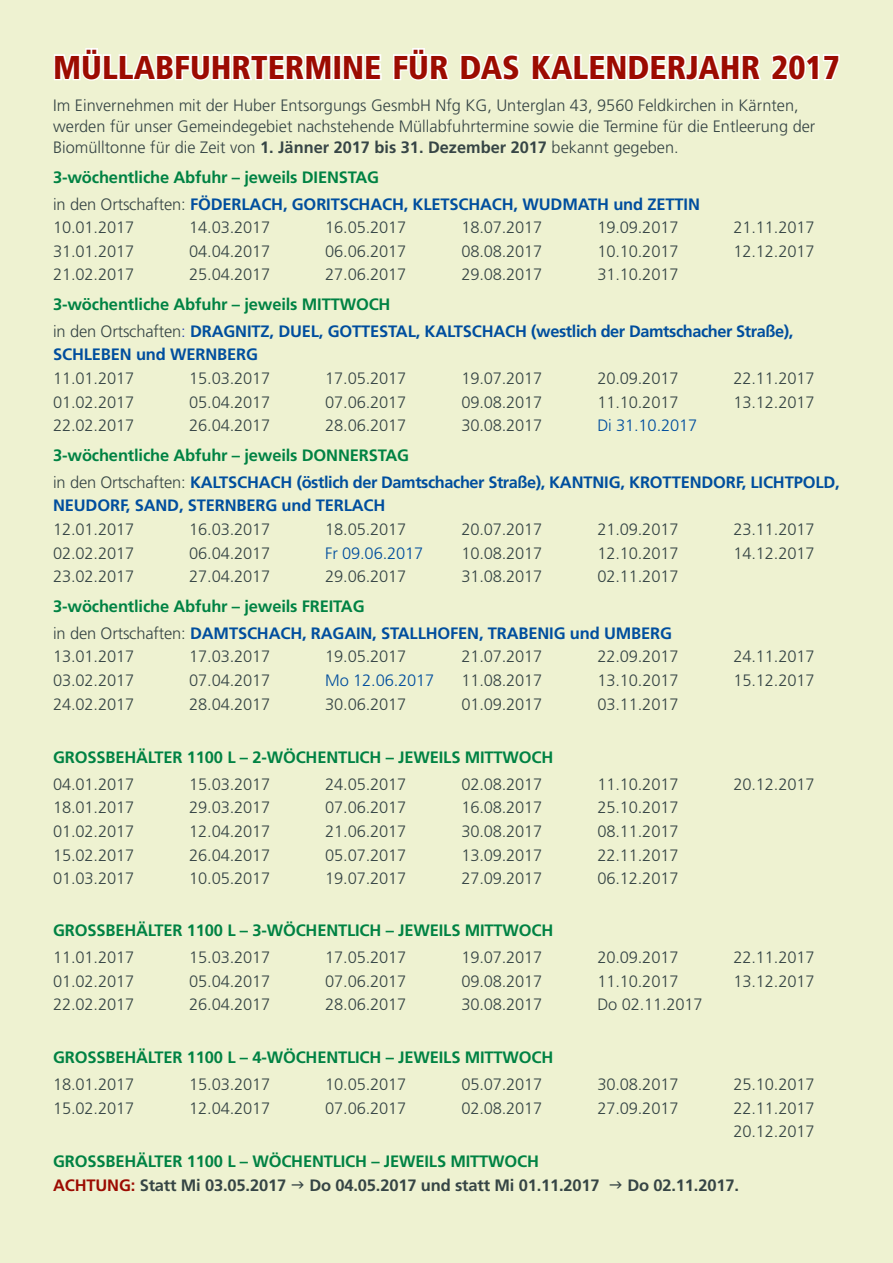
<style>
.page{position:relative;width:893px;height:1263px;background:#eef2d1}
.page>*{position:absolute;margin:0;border:0;box-sizing:border-box;transform-origin:0 0}
.t1{font:900 condensed 33px "Frutiger";color:#9c0b01}
.t2{font:300 16.5px/21px "Frutiger";letter-spacing:-.01em;color:#364545}
.t3{font:700 16.5px/26.7px "Frutiger";letter-spacing:-.01em;color:#004e9e}
.t4{font:700 16.5px/23.7px "Frutiger";letter-spacing:-.01em;color:#008243}
.t5{font:700 16.5px "Frutiger";letter-spacing:-.01em;color:#364545}
.t6{font:300 16.5px "Frutiger";letter-spacing:-.01em;color:#004e9e}
.s1{font-weight:700}
.s2{color:#008243}
.s3{font-weight:300;color:#364545}
.s4{font-weight:300;color:#263eb3}
.s5{color:#9c0b01}
.s6{color:#364545}
</style>
<div class="page">
<svg style="left:54px;top:48px;width:278px;height:33px"></svg>
<div style="left:333px;top:54px;width:9px;height:26px;border:3px solid #fff"></div>
<svg style="left:341px;top:54px;width:41px;height:27px"></svg>
<svg style="left:393px;top:48px;width:57px;height:33px"></svg>
<svg style="left:460px;top:54px;width:60px;height:27px"></svg>
<svg style="left:531px;top:54px;width:309px;height:27px"></svg>
<h1 class="t1" style="left:53px;top:47px;width:788px">MÜLLABFUHRTERMINE FÜR DAS KALENDERJAHR 2017</h1>
<p class="t2" style="left:53px;top:95px;width:764px">Im Einvernehmen mit der Huber Entsorgungs GesmbH Nfg KG, Unterglan 43, 9560 Feldkirchen in Kärnten, werden für unser Gemeindegebiet nachstehende Müllabfuhrtermine sowie die Termine für die Entleerung der<br>Biomülltonne für die Zeit von <span class="s1">1. Jänner 2017 bis 31. Dezember 2017</span> bekannt gegeben.</p>
<p class="t3" style="left:53px;top:164px;width:648px"><span class="s2">3-wöchentliche Abfuhr – jeweils DIENSTAG<br></span><span class="s3">in den Ortschaften:</span> FÖDERLACH, GORITSCHACH, KLETSCHACH, WUDMATH und ZETTIN</p>
<p class="t2" style="left:53px;top:217px;width:83px">10.01.2017</p>
<p class="t2" style="left:189px;top:217px;width:83px">14.03.2017</p>
<p class="t2" style="left:325px;top:217px;width:83px">16.05.2017</p>
<p class="t2" style="left:461px;top:217px;width:83px">18.07.2017</p>
<p class="t2" style="left:597px;top:217px;width:83px">19.09.2017</p>
<p class="t2" style="left:733px;top:217px;width:83px">21.11.2017</p>
<p class="t2" style="left:53px;top:241px;width:83px">31.01.2017</p>
<p class="t2" style="left:189px;top:241px;width:83px">04.04.2017</p>
<p class="t2" style="left:325px;top:241px;width:83px">06.06.2017</p>
<p class="t2" style="left:461px;top:241px;width:83px">08.08.2017</p>
<p class="t2" style="left:597px;top:241px;width:83px">10.10.2017</p>
<p class="t2" style="left:733px;top:241px;width:83px">12.12.2017</p>
<p class="t2" style="left:53px;top:264px;width:83px">21.02.2017</p>
<p class="t2" style="left:189px;top:264px;width:83px">25.04.2017</p>
<p class="t2" style="left:325px;top:264px;width:83px">27.06.2017</p>
<p class="t2" style="left:461px;top:264px;width:83px">29.08.2017</p>
<p class="t2" style="left:597px;top:264px;width:83px">31.10.2017</p>
<p class="t3" style="left:53px;top:291px;width:742px"><span class="s2">3-wöchentliche Abfuhr – jeweils MITTWOCH<br></span><span class="s3">in den Ortschaften</span><span class="s4">:</span> DRAGNITZ, DUEL, GOTTESTAL, KALTSCHACH (westlich der Damtschacher Straße),</p>
<p class="t3" style="left:53px;top:341px;width:206px">SCHLEBEN und WERNBERG</p>
<p class="t2" style="left:53px;top:368px;width:83px">11.01.2017</p>
<p class="t2" style="left:189px;top:368px;width:83px">15.03.2017</p>
<p class="t2" style="left:325px;top:368px;width:83px">17.05.2017</p>
<p class="t2" style="left:461px;top:368px;width:83px">19.07.2017</p>
<p class="t2" style="left:597px;top:368px;width:83px">20.09.2017</p>
<p class="t2" style="left:733px;top:368px;width:83px">22.11.2017</p>
<p class="t2" style="left:53px;top:391px;width:83px">01.02.2017</p>
<p class="t2" style="left:189px;top:391px;width:83px">05.04.2017</p>
<p class="t2" style="left:325px;top:391px;width:83px">07.06.2017</p>
<p class="t2" style="left:461px;top:391px;width:83px">09.08.2017</p>
<p class="t2" style="left:597px;top:391px;width:83px">11.10.2017</p>
<p class="t2" style="left:733px;top:391px;width:83px">13.12.2017</p>
<p class="t2" style="left:53px;top:415px;width:83px">22.02.2017</p>
<p class="t2" style="left:189px;top:415px;width:83px">26.04.2017</p>
<p class="t2" style="left:325px;top:415px;width:83px">28.06.2017</p>
<p class="t2" style="left:461px;top:415px;width:83px">30.08.2017</p>
<p class="t6" style="left:597px;top:416px;width:101px">Di 31.10.2017</p>
<p class="t3" style="left:53px;top:442px;width:788px"><span class="s2">3-wöchentliche Abfuhr – jeweils DONNERSTAG<br></span><span class="s3">in den Ortschaften:</span> KALTSCHACH (östlich der Damtschacher Straße), KANTNIG, KROTTENDORF, LICHTPOLD,</p>
<p class="t3" style="left:53px;top:492px;width:334px">NEUDORF, SAND, STERNBERG und TERLACH</p>
<p class="t2" style="left:53px;top:519px;width:83px">12.01.2017</p>
<p class="t2" style="left:189px;top:519px;width:83px">16.03.2017</p>
<p class="t2" style="left:325px;top:519px;width:83px">18.05.2017</p>
<p class="t2" style="left:461px;top:519px;width:83px">20.07.2017</p>
<p class="t2" style="left:597px;top:519px;width:83px">21.09.2017</p>
<p class="t2" style="left:733px;top:519px;width:83px">23.11.2017</p>
<p class="t2" style="left:53px;top:542px;width:83px">02.02.2017</p>
<p class="t2" style="left:189px;top:542px;width:83px">06.04.2017</p>
<p class="t6" style="left:325px;top:544px;width:99px">Fr 09.06.2017</p>
<p class="t2" style="left:461px;top:542px;width:83px">10.08.2017</p>
<p class="t2" style="left:597px;top:542px;width:83px">12.10.2017</p>
<p class="t2" style="left:733px;top:542px;width:83px">14.12.2017</p>
<p class="t2" style="left:53px;top:566px;width:83px">23.02.2017</p>
<p class="t2" style="left:189px;top:566px;width:83px">27.04.2017</p>
<p class="t2" style="left:325px;top:566px;width:83px">29.06.2017</p>
<p class="t2" style="left:461px;top:566px;width:83px">31.08.2017</p>
<p class="t2" style="left:597px;top:566px;width:83px">02.11.2017</p>
<p class="t3" style="left:53px;top:593px;width:620px"><span class="s2">3-wöchentliche Abfuhr – jeweils FREITAG<br></span><span class="s3">in den Ortschaften:</span> DAMTSCHACH, RAGAIN, STALLHOFEN, TRABENIG und UMBERG</p>
<p class="t2" style="left:53px;top:646px;width:83px">13.01.2017</p>
<p class="t2" style="left:189px;top:646px;width:83px">17.03.2017</p>
<p class="t2" style="left:325px;top:646px;width:83px">19.05.2017</p>
<p class="t2" style="left:461px;top:646px;width:83px">21.07.2017</p>
<p class="t2" style="left:597px;top:646px;width:83px">22.09.2017</p>
<p class="t2" style="left:733px;top:646px;width:83px">24.11.2017</p>
<p class="t2" style="left:53px;top:670px;width:83px">03.02.2017</p>
<p class="t2" style="left:189px;top:670px;width:83px">07.04.2017</p>
<p class="t6" style="left:325px;top:671px;width:111px">Mo 12.06.2017</p>
<p class="t2" style="left:461px;top:670px;width:83px">11.08.2017</p>
<p class="t2" style="left:597px;top:670px;width:83px">13.10.2017</p>
<p class="t2" style="left:733px;top:670px;width:83px">15.12.2017</p>
<p class="t2" style="left:53px;top:693px;width:83px">24.02.2017</p>
<p class="t2" style="left:189px;top:693px;width:83px">28.04.2017</p>
<p class="t2" style="left:325px;top:693px;width:83px">30.06.2017</p>
<p class="t2" style="left:461px;top:693px;width:83px">01.09.2017</p>
<p class="t2" style="left:597px;top:693px;width:83px">03.11.2017</p>
<p class="t4" style="left:53px;top:745px;width:502px">GROSSBEHÄLTER 1100 L – 2-WÖCHENTLICH – JEWEILS MITTWOCH</p>
<p class="t2" style="left:53px;top:773px;width:83px">04.01.2017</p>
<p class="t2" style="left:189px;top:773px;width:83px">15.03.2017</p>
<p class="t2" style="left:325px;top:773px;width:83px">24.05.2017</p>
<p class="t2" style="left:461px;top:773px;width:83px">02.08.2017</p>
<p class="t2" style="left:597px;top:773px;width:83px">11.10.2017</p>
<p class="t2" style="left:733px;top:773px;width:83px">20.12.2017</p>
<p class="t2" style="left:53px;top:797px;width:83px">18.01.2017</p>
<p class="t2" style="left:189px;top:797px;width:83px">29.03.2017</p>
<p class="t2" style="left:325px;top:797px;width:83px">07.06.2017</p>
<p class="t2" style="left:461px;top:797px;width:83px">16.08.2017</p>
<p class="t2" style="left:597px;top:797px;width:83px">25.10.2017</p>
<p class="t2" style="left:53px;top:821px;width:83px">01.02.2017</p>
<p class="t2" style="left:189px;top:821px;width:83px">12.04.2017</p>
<p class="t2" style="left:325px;top:821px;width:83px">21.06.2017</p>
<p class="t2" style="left:461px;top:821px;width:83px">30.08.2017</p>
<p class="t2" style="left:597px;top:821px;width:83px">08.11.2017</p>
<p class="t2" style="left:53px;top:844px;width:83px">15.02.2017</p>
<p class="t2" style="left:189px;top:844px;width:83px">26.04.2017</p>
<p class="t2" style="left:325px;top:844px;width:83px">05.07.2017</p>
<p class="t2" style="left:461px;top:844px;width:83px">13.09.2017</p>
<p class="t2" style="left:597px;top:844px;width:83px">22.11.2017</p>
<p class="t2" style="left:53px;top:868px;width:83px">01.03.2017</p>
<p class="t2" style="left:189px;top:868px;width:83px">10.05.2017</p>
<p class="t2" style="left:325px;top:868px;width:83px">19.07.2017</p>
<p class="t2" style="left:461px;top:868px;width:83px">27.09.2017</p>
<p class="t2" style="left:597px;top:868px;width:83px">06.12.2017</p>
<p class="t4" style="left:53px;top:918px;width:502px">GROSSBEHÄLTER 1100 L – 3-WÖCHENTLICH – JEWEILS MITTWOCH</p>
<p class="t2" style="left:53px;top:946px;width:83px">11.01.2017</p>
<p class="t2" style="left:189px;top:946px;width:83px">15.03.2017</p>
<p class="t2" style="left:325px;top:946px;width:83px">17.05.2017</p>
<p class="t2" style="left:461px;top:946px;width:83px">19.07.2017</p>
<p class="t2" style="left:597px;top:946px;width:83px">20.09.2017</p>
<p class="t2" style="left:733px;top:946px;width:83px">22.11.2017</p>
<p class="t2" style="left:53px;top:970px;width:83px">01.02.2017</p>
<p class="t2" style="left:189px;top:970px;width:83px">05.04.2017</p>
<p class="t2" style="left:325px;top:970px;width:83px">07.06.2017</p>
<p class="t2" style="left:461px;top:970px;width:83px">09.08.2017</p>
<p class="t2" style="left:597px;top:970px;width:83px">11.10.2017</p>
<p class="t2" style="left:733px;top:970px;width:83px">13.12.2017</p>
<p class="t2" style="left:53px;top:994px;width:83px">22.02.2017</p>
<p class="t2" style="left:189px;top:994px;width:83px">26.04.2017</p>
<p class="t2" style="left:325px;top:994px;width:83px">28.06.2017</p>
<p class="t2" style="left:461px;top:994px;width:83px">30.08.2017</p>
<p class="t2" style="left:597px;top:994px;width:107px">Do 02.11.2017</p>
<p class="t4" style="left:53px;top:1046px;width:502px">GROSSBEHÄLTER 1100 L – 4-WÖCHENTLICH – JEWEILS MITTWOCH</p>
<p class="t2" style="left:53px;top:1074px;width:83px">18.01.2017</p>
<p class="t2" style="left:189px;top:1074px;width:83px">15.03.2017</p>
<p class="t2" style="left:325px;top:1074px;width:83px">10.05.2017</p>
<p class="t2" style="left:461px;top:1074px;width:83px">05.07.2017</p>
<p class="t2" style="left:597px;top:1074px;width:83px">30.08.2017</p>
<p class="t2" style="left:733px;top:1074px;width:83px">25.10.2017</p>
<p class="t2" style="left:53px;top:1097px;width:83px">15.02.2017</p>
<p class="t2" style="left:189px;top:1097px;width:83px">12.04.2017</p>
<p class="t2" style="left:325px;top:1097px;width:83px">07.06.2017</p>
<p class="t2" style="left:461px;top:1097px;width:83px">02.08.2017</p>
<p class="t2" style="left:597px;top:1097px;width:83px">27.09.2017</p>
<p class="t2" style="left:733px;top:1096px;width:83px;line-height:23.7px">22.11.2017<br>20.12.2017</p>
<p class="t4" style="left:53px;top:1149px;width:487px">GROSSBEHÄLTER 1100 L – WÖCHENTLICH – JEWEILS MITTWOCH<br><span class="s5">ACHTUNG:</span> <span class="s6">Statt Mi 03.05.2017</span></p>
<p class="t5" style="left:309px;top:1175px;width:431px">Do 04.05.2017 und statt Mi 01.11.2017 → Do 02.11.2017.</p>
</div>
